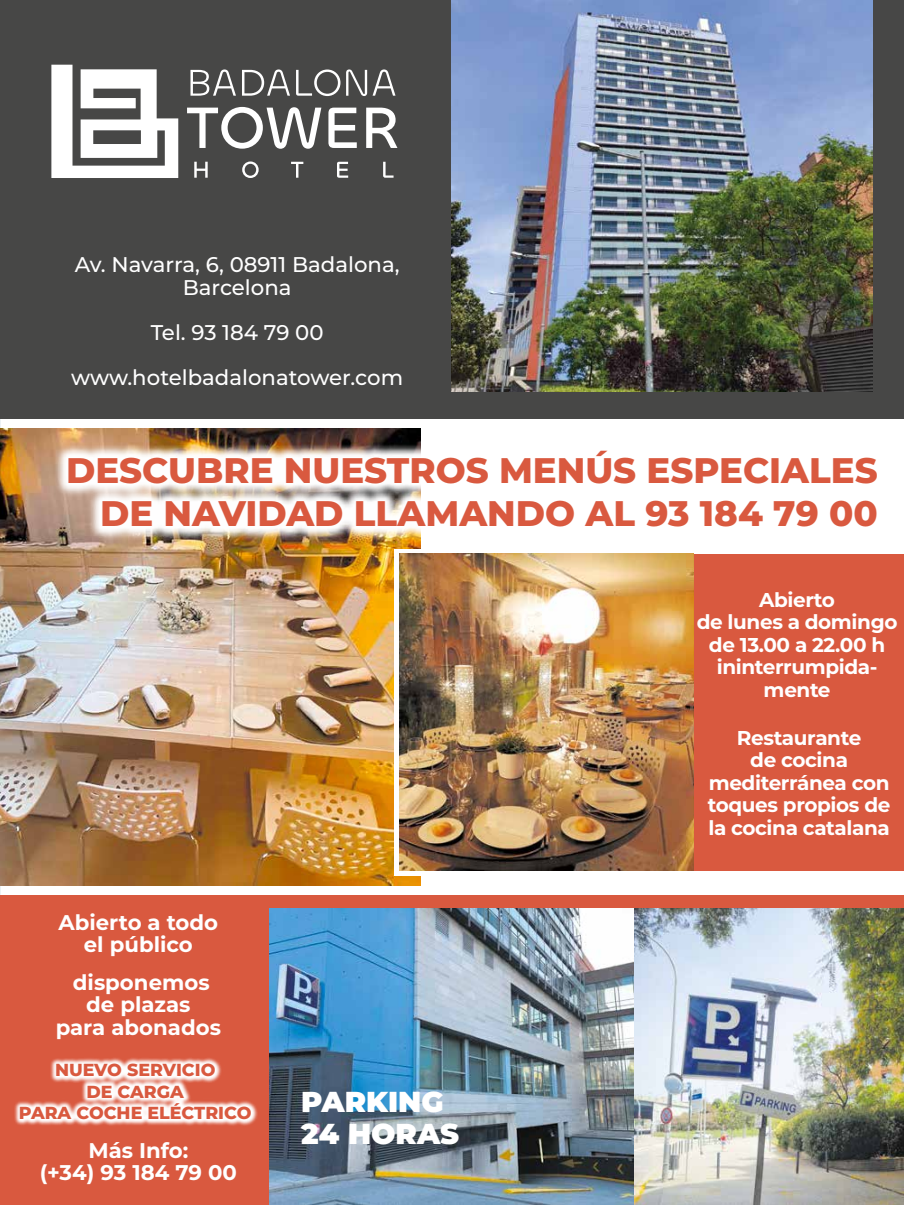
<style>
.page{position:relative;width:904px;height:1205px;background:#fff}
.page>*{position:absolute;margin:0;border:0;box-sizing:border-box;transform-origin:0 0}
.t1{font:800 35.5px/43.8px "Montserrat";color:#d9593f;text-align:right}
.t2{font:900 28.75px/32px "Montserrat";color:#fff}
.t3{font:500 21.25px/22.5px "Montserrat";color:#fff;text-align:center}
.t4{font:700 21.25px/22.5px "Montserrat";color:#fff;text-align:center}
.t5{font:700 20px/22.5px "Montserrat";letter-spacing:-.02em;color:#fff;text-align:center}
.t6{font:800 17.38px/21.5px "Montserrat";color:#d9593f;text-align:center}
</style>
<div class="page">
<div style="left:0;top:0;width:904px;height:418px;background:#474746"></div>
<div style="left:0;top:554px;width:904px;height:316px;background:#d9593f"></div>
<div style="left:0;top:896px;width:904px;height:309px;background:#d9593f"></div>
<img style="left:452px;top:0;width:420px;height:392px">
<img style="left:269px;top:908px;width:635px;height:297px">
<img style="left:0;top:429px;width:420px;height:457px">
<svg style="left:395px;top:549px;width:294px;height:326px"></svg>
<svg style="left:51px;top:65px;width:127px;height:113px"></svg>
<svg style="left:190px;top:69px;width:205px;height:27px"></svg>
<svg style="left:187px;top:107px;width:210px;height:42px"></svg>
<svg style="left:194px;top:161px;width:199px;height:17px"></svg>
<img style="left:54px;top:435px;width:367px;height:107px">
<svg style="left:14px;top:1058px;width:244px;height:68px"></svg>
<img style="left:399px;top:554px;width:294px;height:316px">
<p class="t3" style="left:75px;top:252px;width:326px">Av. Navarra, 6, 08911 Badalona,<br>Barcelona</p>
<p class="t3" style="left:71px;top:309px;width:333px;line-height:45px">Tel. 93 184 79 00 www.hotelbadalonatower.com</p>
<h1 class="t1" style="left:66px;top:446px;width:813px">DESCUBRE NUESTROS MENÚS ESPECIALES<br>DE NAVIDAD LLAMANDO AL 93 184 79 00</h1>
<p class="t4" style="left:59px;top:910px;width:161px">Abierto a todo el público</p>
<p class="t4" style="left:56px;top:970px;width:167px">disponemos de plazas<br>para abonados</p>
<p class="t6" style="left:19px;top:1058px;width:234px">NUEVO SERVICIO<br>DE CARGA<br>PARA COCHE ELÉCTRICO</p>
<p class="t4" style="left:40px;top:1138px;width:199px">Más Info:<br>(+34) 93 184 79 00</p>
<h2 class="t2" style="left:301px;top:1084px;width:159px">PARKING<br>24 HORAS</h2>
<p class="t5" style="left:696px;top:587px;width:202px">Abierto<br>de lunes a domingo de 13.00 a 22.00 h ininterrumpida&shy;mente</p>
<p class="t5" style="left:707px;top:725px;width:184px">Restaurante<br>de cocina mediterránea con toques propios de la cocina catalana</p>
</div>
